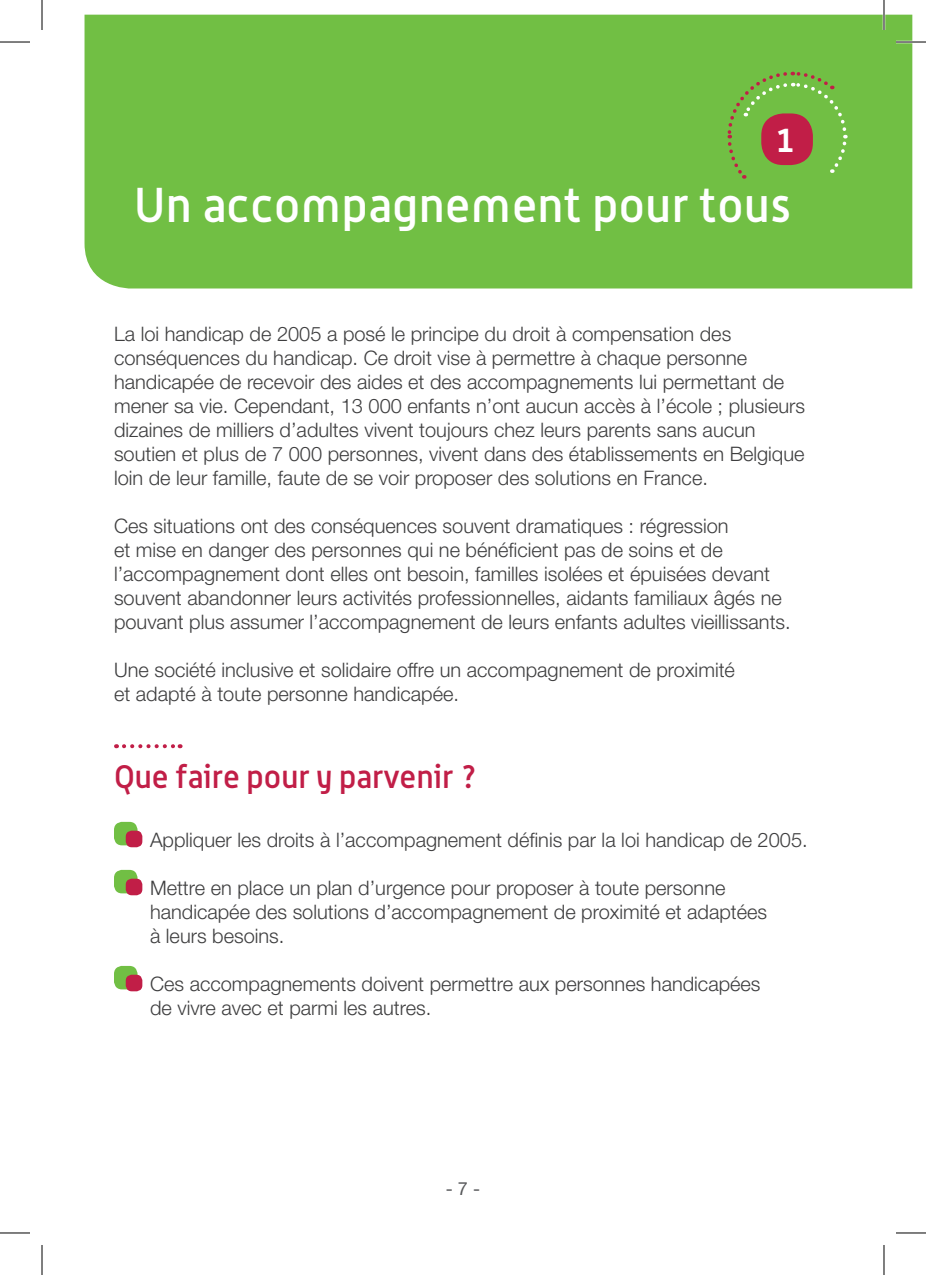
<style>
.page{position:relative;width:926px;height:1275px;background:#fff}
.page>*{position:absolute;margin:0;border:0;box-sizing:border-box;transform-origin:0 0}
.T1{font:500 48px "Alwyn OT";letter-spacing:.01em;color:#fff}
.Texte_courant_A5{font:700 33.6px "Alwyn OT";color:#fff}
.T2{font:500 32px "Alwyn OT";color:#c11e47}
.Texte_courant_A5-2{font:300 20px/24px "Helvetica Neue";color:#3e3e3f}
.t1{font:18px "Helvetica Neue";color:#57585a}
</style>
<div class="page">
<div style="left:85px;top:15px;width:827px;height:273px;background:#71bf44"></div>
<svg style="left:725px;top:70px;width:124px;height:109px;background:#76bc48"></svg>
<svg style="left:124px;top:744px;width:57px;height:4px"></svg>
<div style="left:114px;top:822px;width:23px;height:23px;background:#71bf44;border-radius:8px"></div>
<div style="left:126px;top:830px;width:16px;height:17px;background:#c11e47;border-radius:6px"></div>
<div style="left:114px;top:870px;width:23px;height:23px;background:#71bf44;border-radius:8px"></div>
<div style="left:126px;top:878px;width:16px;height:17px;background:#c11e47;border-radius:6px"></div>
<div style="left:114px;top:966px;width:23px;height:23px;background:#71bf44;border-radius:8px"></div>
<div style="left:126px;top:974px;width:16px;height:17px;background:#c11e47;border-radius:6px"></div>
<div style="left:761px;top:113px;width:52px;height:52px;background:#c11e47;border-radius:22px"></div>
<hr style="left:896px;top:41px;width:30px;height:2px;background:#fff">
<hr style="left:883px;top:0;width:2px;height:30px;background:#fff">
<hr style="left:0;top:42px;width:30px;height:1px;background:#000">
<hr style="left:896px;top:42px;width:30px;height:1px;background:#000">
<hr style="left:0;top:1232px;width:30px;height:1px;background:#000">
<hr style="left:896px;top:1232px;width:30px;height:1px;background:#000">
<hr style="left:42px;top:0;width:1px;height:30px;background:#000">
<hr style="left:42px;top:1245px;width:1px;height:30px;background:#000">
<hr style="left:884px;top:0;width:1px;height:30px;background:#000">
<hr style="left:884px;top:1245px;width:1px;height:30px;background:#000">
<p class="Texte_courant_A5" style="left:775px;top:119px;width:21px">1</p>
<p class="T1" style="left:135px;top:176px;width:658px">Un accompagnement pour tous</p>
<p class="Texte_courant_A5-2" style="left:114px;top:322px;width:692px">La loi handicap de 2005 a posé le principe du droit à compensation des conséquences du handicap. Ce droit vise à permettre à chaque personne handicapée de recevoir des aides et des accompagnements lui permettant de mener sa vie. Cependant, 13 000 enfants n’ont aucun accès à l’école ; plusieurs dizaines de milliers d’adultes vivent toujours chez leurs parents sans aucun soutien et plus de 7 000 personnes, vivent dans des établissements en Belgique loin de leur famille, faute de se voir proposer des solutions en France.</p>
<p class="Texte_courant_A5-2" style="left:114px;top:514px;width:678px">Ces situations ont des conséquences souvent dramatiques : régression<br>et mise en danger des personnes qui ne bénéficient pas de soins et de l’accompagnement dont elles ont besoin, familles isolées et épuisées devant souvent abandonner leurs activités professionnelles, aidants familiaux âgés ne pouvant plus assumer l’accompagnement de leurs enfants adultes vieillissants.</p>
<p class="Texte_courant_A5-2" style="left:114px;top:658px;width:622px">Une société inclusive et solidaire offre un accompagnement de proximité et adapté à toute personne handicapée.</p>
<p class="T2" style="left:114px;top:757px;width:365px">Que faire pour y parvenir ?</p>
<p class="Texte_courant_A5-2" style="left:150px;top:827px;width:659px">Appliquer les droits à l’accompagnement définis par la loi handicap de 2005.</p>
<p class="Texte_courant_A5-2" style="left:150px;top:875px;width:619px">Mettre en place un plan d’urgence pour proposer à toute personne handicapée des solutions d’accompagnement de proximité et adaptées à leurs besoins.</p>
<p class="Texte_courant_A5-2" style="left:150px;top:971px;width:612px">Ces accompagnements doivent permettre aux personnes handicapées de vivre avec et parmi les autres.</p>
<p class="t1" style="left:446px;top:1175px;width:36px">- 7 -</p>
</div>
